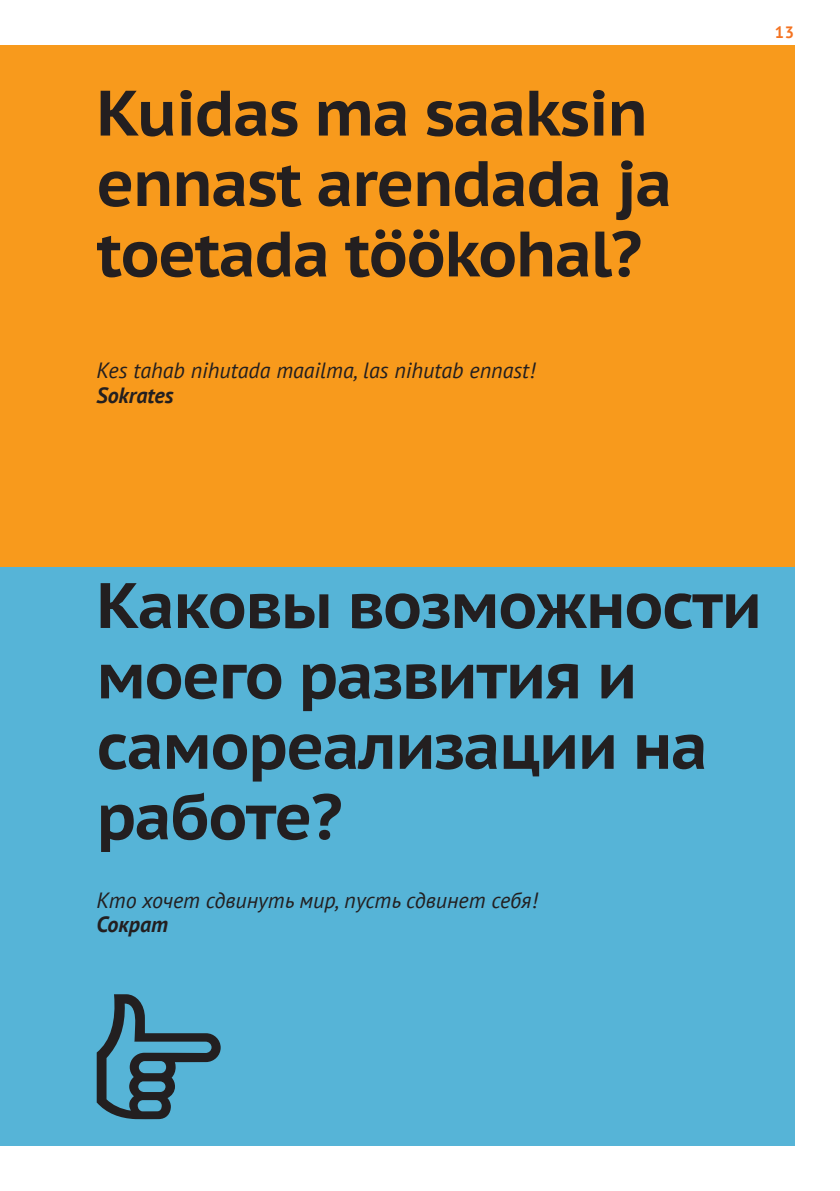
<style>
.page{position:relative;width:840px;height:1191px;background:#fff}
.page>*{position:absolute;margin:0;border:0;box-sizing:border-box;transform-origin:0 0}
.t1{font:700 64px/70.4px "PT Sans Caption";letter-spacing:-.025em;color:#231f20}
.t2{font:italic 22px "PT Sans";color:#231f20}
.t3{font:italic 700 22px "PT Sans";color:#231f20}
.t4{font:700 16.4px "PT Sans";color:#f47321}
</style>
<div class="page">
<div style="left:0;top:567px;width:794px;height:578px;background:#56b4d7"></div>
<div style="left:0;top:45px;width:794px;height:522px;background:#f89a1c"></div>
<svg style="left:96px;top:994px;width:124px;height:125px"></svg>
<p class="t1" style="left:96px;top:77px;width:577px">Kuidas ma saaksin ennast arendada ja toetada töökohal?</p>
<p class="t2" style="left:96px;top:356px;width:440px">Kes tahab nihutada maailma, las nihutab ennast!</p>
<p class="t3" style="left:96px;top:380px;width:78px">Sokrates</p>
<p class="t4" style="left:774px;top:22px;width:21px">13</p>
<p class="t1" style="left:96px;top:569px;width:666px">Каковы возможности моего развития и самореализации на работе?</p>
<p class="t2" style="left:96px;top:886px;width:442px">Кто хочет сдвинуть мир, пусть сдвинет себя!</p>
<p class="t3" style="left:96px;top:909px;width:73px">Сократ</p>
</div>
